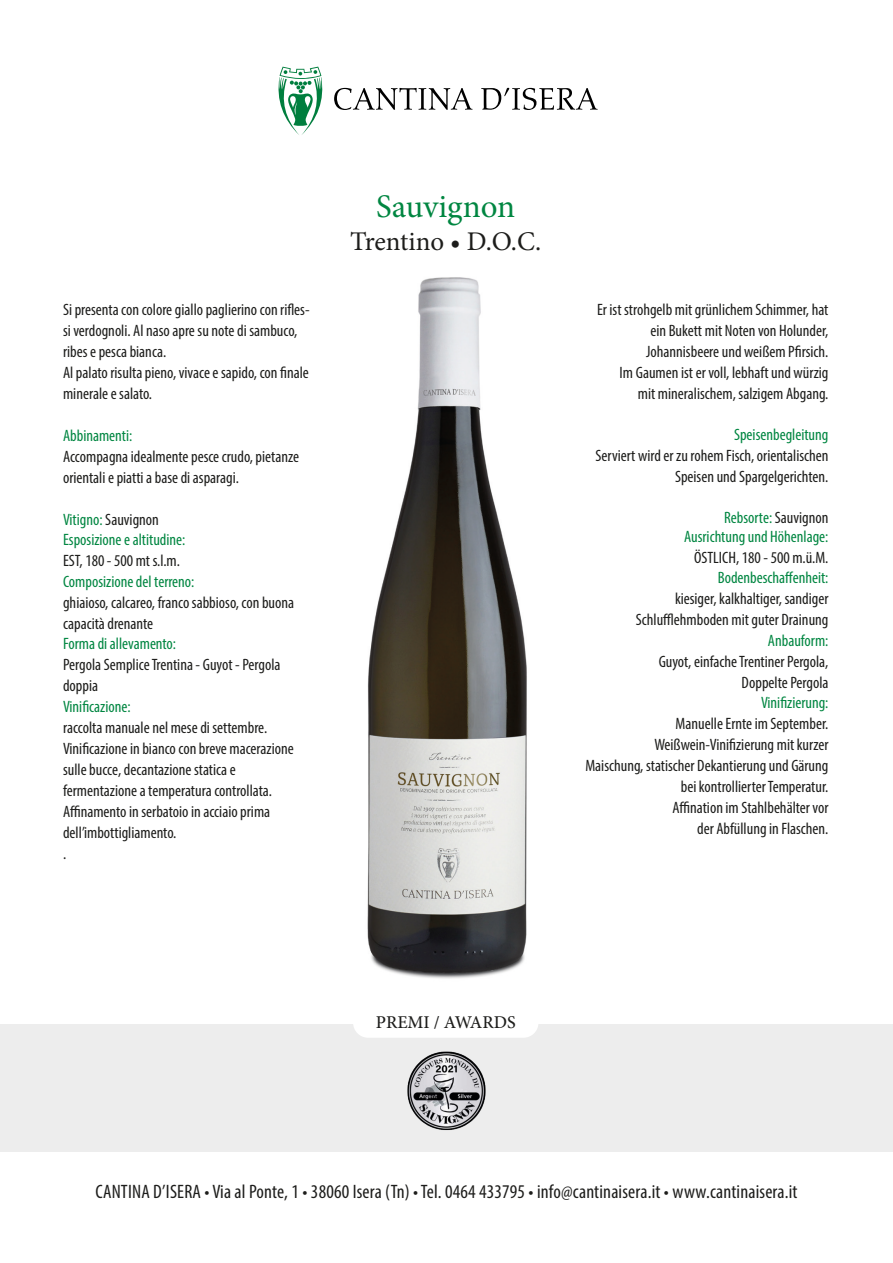
<style>
.page{position:relative;width:893px;height:1263px;background:#fff}
.page>*{position:absolute;margin:0;border:0;box-sizing:border-box;transform-origin:0 0}
.t1{font:33px "Minion Pro";color:#008641}
.t2{font:27px "Minion Pro";letter-spacing:-.005em;color:#1d1d1b}
.t3{font:condensed 19.5px "Myriad Pro";letter-spacing:.01em;color:#1d1d1b}
.t4{font:500 18px "Minion Pro";color:#1d1d1b}
.t5{font:condensed 16.5px/21px "Myriad Pro";color:#1d1d1b}
.t6{font:condensed 16.5px/20.4px "Myriad Pro";color:#008641;text-align:right}
.s1{color:#008641}
.s2{color:#1d1d1b}
</style>
<div class="page">
<img style="left:367px;top:277px;width:160px;height:702px">
<svg style="left:334px;top:88px;width:264px;height:22px"></svg>
<svg style="left:278px;top:67px;width:45px;height:68px"></svg>
<div style="left:0;top:1025px;width:893px;height:127px;background:#ededed"></div>
<p class="t5" style="left:63px;top:299px;width:248px">Si presenta con colore giallo paglierino con rifles&shy;si verdognoli. Al naso apre su note di sambuco, ribes e pesca bianca.</p>
<p class="t5" style="left:63px;top:362px;width:247px">Al palato risulta pieno, vivace e sapido, con finale minerale e salato.</p>
<p class="t6" style="left:63px;top:425px;width:71px">Abbinamenti:</p>
<p class="t5" style="left:63px;top:446px;width:237px">Accompagna idealmente pesce crudo, pietanze orientali e piatti a base di asparagi.</p>
<p class="t5" style="left:63px;top:509px;width:97px"><span class="s1">Vitigno:</span> Sauvignon</p>
<p class="t6" style="left:63px;top:529px;width:124px">Esposizione e altitudine:</p>
<p class="t5" style="left:63px;top:550px;width:118px">EST, 180 - 500 mt s.l.m.</p>
<p class="t6" style="left:63px;top:571px;width:133px">Composizione del terreno:</p>
<p class="t5" style="left:63px;top:592px;width:233px">ghiaioso, calcareo, franco sabbioso, con buona capacità drenante</p>
<p class="t6" style="left:63px;top:633px;width:115px">Forma di allevamento:</p>
<p class="t5" style="left:63px;top:653px;width:219px">Pergola Semplice Trentina - Guyot - Pergola doppia</p>
<p class="t6" style="left:63px;top:696px;width:69px">Vinificazione:</p>
<p class="t5" style="left:63px;top:716px;width:232px">raccolta manuale nel mese di settembre.<br>Vinificazione in bianco con breve macerazione sulle bucce, decantazione statica e fermentazione a temperatura controllata.<br>Affinamento in serbatoio in acciaio prima dell’imbottigliamento.</p>
<p class="t5" style="left:63px;top:842px;width:5px">.</p>
<p class="t1" style="left:376px;top:184px;width:141px">Sauvignon</p>
<p class="t2" style="left:350px;top:223px;width:192px">Trentino • D.O.C.</p>
<p class="t5" style="left:597px;top:299px;width:233px;text-align:right">Er ist strohgelb mit grünlichem Schimmer, hat ein Bukett mit Noten von Holunder, Johannisbeere und weißem Pfirsich.<br>Im Gaumen ist er voll, lebhaft und würzig<br>mit mineralischem, salzigem Abgang.</p>
<p class="t6" style="left:734px;top:424px;width:96px">Speisenbegleitung</p>
<p class="t5" style="left:595px;top:445px;width:234px;text-align:right">Serviert wird er zu rohem Fisch, orientalischen<br>Speisen und Spargelgerichten.</p>
<p class="t6" style="left:684px;top:507px;width:146px">Rebsorte: <span class="s2">Sauvignon<br></span>Ausrichtung und Höhenlage:<br><span class="s2">ÖSTLICH, 180 - 500 m.ü.M.</span></p>
<p class="t6" style="left:718px;top:567px;width:112px">Bodenbeschaffenheit:</p>
<p class="t5" style="left:636px;top:588px;width:194px;text-align:right">kiesiger, kalkhaltiger, sandiger<br>Schlufflehmboden mit guter Drainung</p>
<p class="t6" style="left:768px;top:630px;width:62px">Anbauform:</p>
<p class="t5" style="left:659px;top:651px;width:171px;line-height:20.4px;text-align:right">Guyot, einfache Trentiner Pergola,<br>Doppelte Pergola<br><span class="s1">Vinifizierung:</span></p>
<p class="t5" style="left:585px;top:713px;width:245px;text-align:right">Manuelle Ernte im September.<br>Weißwein-Vinifizierung mit kurzer<br>Maischung, statischer Dekantierung und Gärung bei kontrollierter Temperatur.<br>Affination im Stahlbehälter vor<br>der Abfüllung in Flaschen.</p>
<p class="t4" style="left:376px;top:1010px;width:141px">PREMI / AWARDS</p>
<p class="t3" style="left:95px;top:1180px;width:704px">CANTINA D’ISERA • Via al Ponte, 1 • 38060 Isera (Tn) • Tel. 0464 433795 • info@cantinaisera.it • www.cantinaisera.it</p>
</div>
